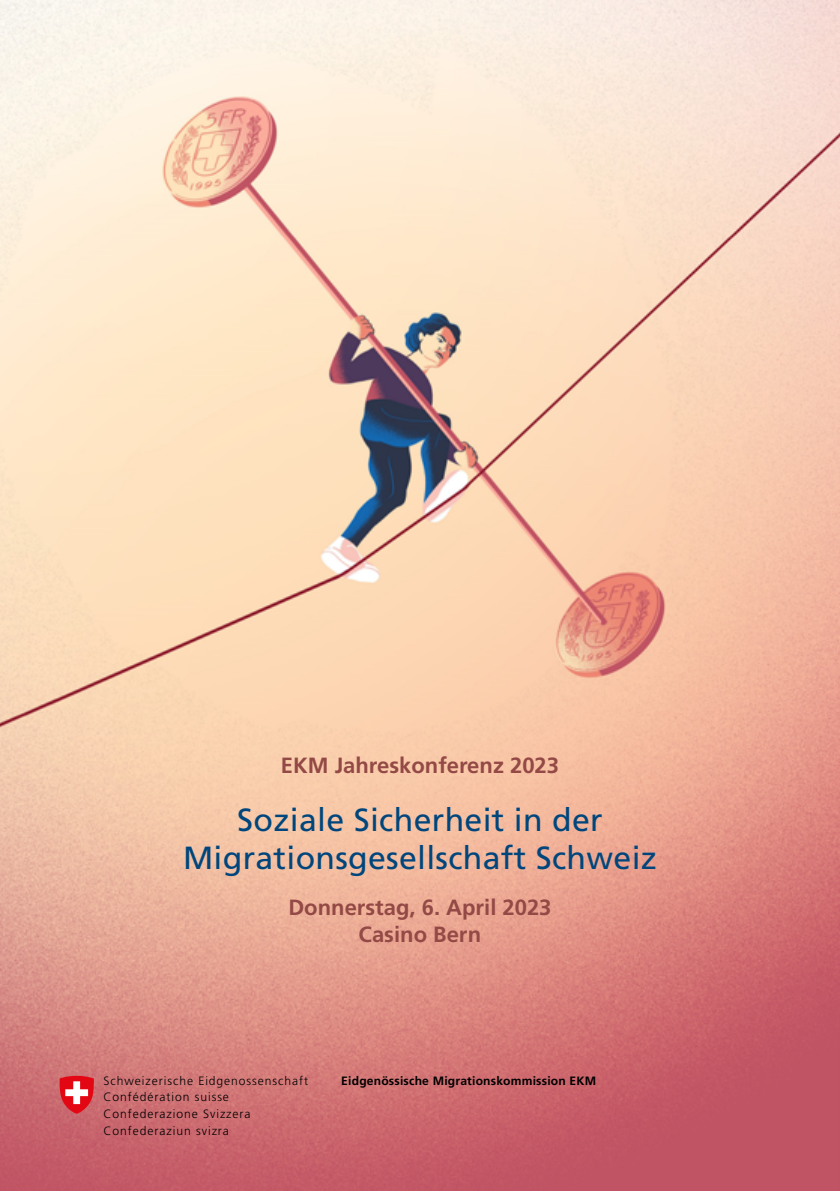
<style>
.page{position:relative;width:840px;height:1191px;background:#fff}
.page>*{position:absolute;margin:0;border:0;box-sizing:border-box;transform-origin:0 0}
.t1{font:32px "Frutiger LT Pro";letter-spacing:.01em;color:#00467c}
.t2{font:700 22px "Frutiger LT Pro";color:#934945}
.t3{font:300 12px "Frutiger";letter-spacing:.08em;color:#000}
.t4{font:700 12px "Frutiger";letter-spacing:.015em;color:#000}
</style>
<div class="page">
<img style="left:0;top:0;width:839px;height:1191px">
<svg style="left:59px;top:1075px;width:35px;height:38px"></svg>
<p class="t2" style="left:281px;top:752px;width:279px">EKM Jahreskonferenz 2023</p>
<p class="t1" style="left:237px;top:801px;width:367px">Soziale Sicherheit in der</p>
<p class="t1" style="left:183px;top:839px;width:475px">Migrationsgesellschaft Schweiz</p>
<p class="t2" style="left:288px;top:894px;width:264px">Donnerstag, 6. April 2023</p>
<p class="t2" style="left:358px;top:920px;width:124px">Casino Bern</p>
<p class="t3" style="left:103px;top:1073px;width:206px">Schweizerische Eidgenossenschaft</p>
<p class="t3" style="left:103px;top:1090px;width:127px">Confédération suisse</p>
<p class="t3" style="left:103px;top:1107px;width:148px">Confederazione Svizzera</p>
<p class="t3" style="left:103px;top:1123px;width:127px">Confederaziun svizra</p>
<p class="t4" style="left:341px;top:1073px;width:256px">Eidgenössische Migrationskommission EKM</p>
</div>
